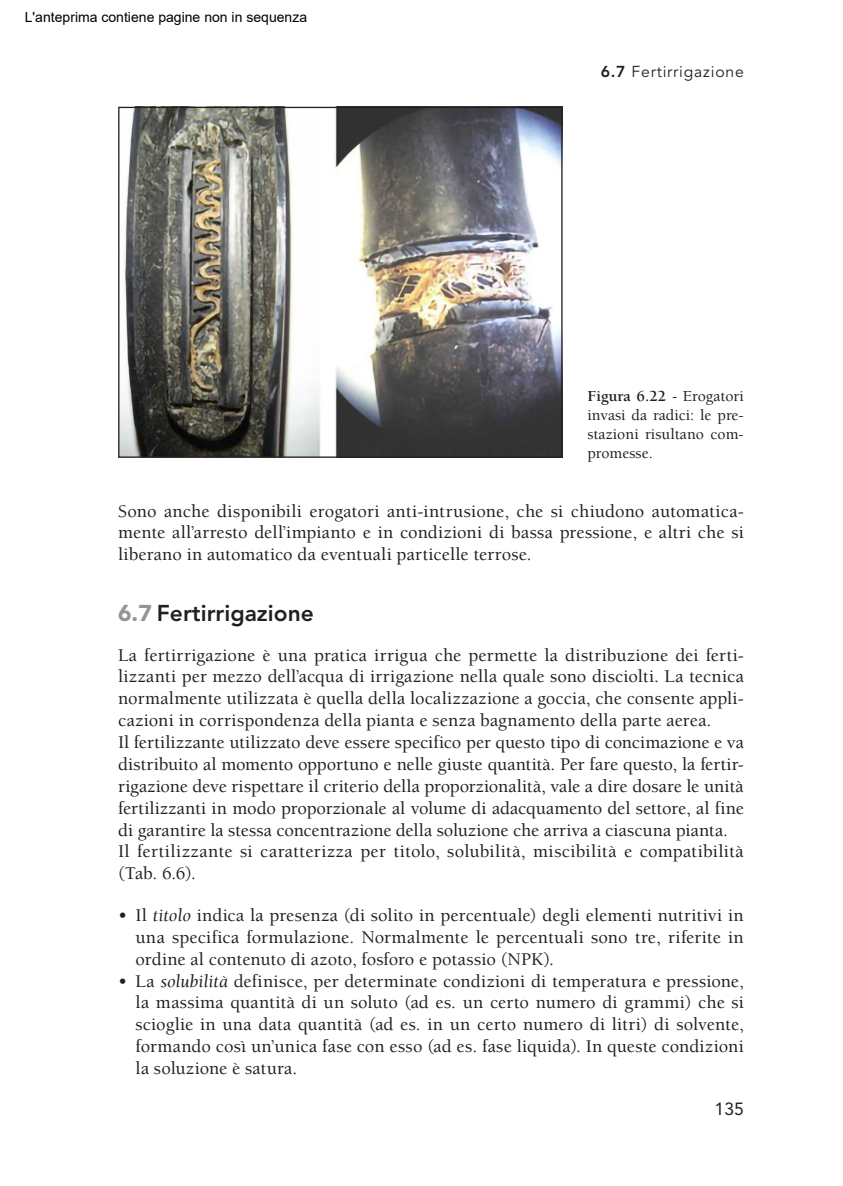
<style>
.page{position:relative;width:843px;height:1186px;background:#fff}
.page>*{position:absolute;margin:0;border:0;box-sizing:border-box;transform-origin:0 0}
.t1{font:800 22.75px "Avenir LT Std";color:#231f20}
.t2{font:500 18.38px/21.9px "Berkeley Std";letter-spacing:.005em;color:#231f20;text-align:justify}
.t3{font:17.5px "Avenir LT Std";color:#231f20}
.t4{font:500 15.75px/19.2px "Berkeley Std";color:#231f20;text-align:justify}
.t5{font:15.75px "Avenir LT Std";letter-spacing:.05em;color:#231f20}
.t6{font:14px "Arial";color:#000}
.s1{font-weight:800}
.s2{font-weight:700}
.s3{font-weight:900;color:#939598}
.s4{font-weight:400;font-style:italic}
</style>
<div class="page">
<img style="left:120px;top:109px;width:440px;height:347px">
<div style="left:118px;top:107px;width:444px;height:351px;border:1px solid #231f20"></div>
<p class="t6" style="left:25px;top:7px;width:284px">L'anteprima contiene pagine non in sequenza</p>
<p class="t5" style="left:600px;top:63px;width:144px"><span class="s1">6.7</span> Fertirrigazione</p>
<p class="t4" style="left:587px;top:386px;width:158px"><span class="s2">Figura 6.22</span> - Erogatori invasi da radici: le pre&shy;stazioni risultano com&shy;promesse.</p>
<p class="t2" style="left:118px;top:500px;width:627px">Sono anche disponibili erogatori anti-intrusione, che si chiudono automatica&shy;mente all’arresto dell’impianto e in condizioni di bassa pressione, e altri che si liberano in automatico da eventuali particelle terrose.</p>
<p class="t1" style="left:118px;top:600px;width:197px"><span class="s3">6.7</span> Fertirrigazione</p>
<p class="t2" style="left:118px;top:644px;width:627px;text-align:left">La fertirrigazione è una pratica irrigua che permette la distribuzione dei ferti&shy;lizzanti per mezzo dell’acqua di irrigazione nella quale sono disciolti. La tecnica normalmente utilizzata è quella della localizzazione a goccia, che consente appli&shy;cazioni in corrispondenza della pianta e senza bagnamento della parte aerea.<br>Il fertilizzante utilizzato deve essere specifico per questo tipo di concimazione e va distribuito al momento opportuno e nelle giuste quantità. Per fare questo, la fertir&shy;rigazione deve rispettare il criterio della proporzionalità, vale a dire dosare le unità fertilizzanti in modo proporzionale al volume di adacquamento del settore, al fine di garantire la stessa concentrazione della soluzione che arriva a ciascuna pianta.<br>Il fertilizzante si caratterizza per titolo, solubilità, miscibilità e compatibilità (Tab. 6.6).</p>
<p class="t2" style="left:135px;top:905px;width:609px;text-indent:-17px">• Il <span class="s4">titolo</span> indica la presenza (di solito in percentuale) degli elementi nutritivi in una specifica formulazione. Normalmente le percentuali sono tre, riferite in ordine al contenuto di azoto, fosforo e potassio (NPK).</p>
<p class="t2" style="left:135px;top:970px;width:609px;text-indent:-17px">• La <span class="s4">solubilità</span> definisce, per determinate condizioni di temperatura e pressione, la massima quantità di un soluto (ad es. un certo numero di grammi) che si scioglie in una data quantità (ad es. in un certo numero di litri) di solvente, formando così un’unica fase con esso (ad es. fase liquida). In queste condizioni la soluzione è satura.</p>
<p class="t3" style="left:714px;top:1098px;width:31px">135</p>
</div>
